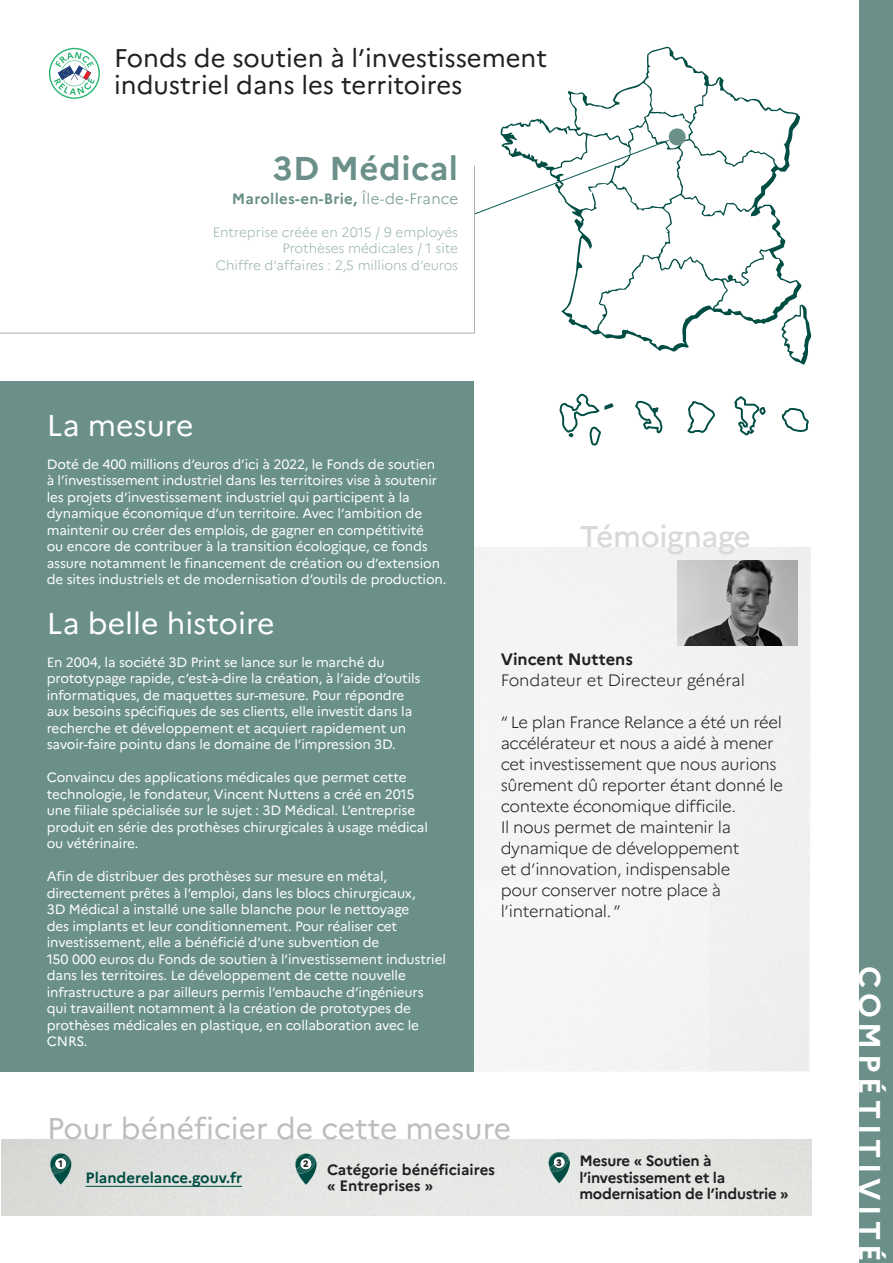
<style>
.page{position:relative;width:893px;height:1263px;background:#fff}
.page>*{position:absolute;margin:0;border:0;box-sizing:border-box;transform-origin:0 0}
.t1{font:700 33px "Marianne";letter-spacing:.02em;color:#6a9089}
.t2{font:30px "Marianne";color:#bcbdc0}
.t3{font:30px "Marianne";color:#fff}
.t4{font:700 30px "Marianne";letter-spacing:.16em;color:#fff}
.t5{font:500 30px "Marianne";letter-spacing:-.015em;color:#d8d9d8}
.t6{font:25.5px "Marianne";color:#231f20}
.t7{font:300 16.5px/21px "Marianne";letter-spacing:-.02em;color:#231f20}
.t8{font:300 16.5px "Marianne";color:#231f20}
.t9{font:700 16.5px "Marianne";color:#231f20}
.t10{font:700 15px/16.5px "Marianne";letter-spacing:-.02em;color:#231f20}
.t11{font:700 15px "Marianne";color:#231f20}
.t12{font:700 15px "Marianne";letter-spacing:.02em;color:#6a9089}
.t13{font:700 15px "Marianne";color:#004d43}
.t14{font:13.5px/16.5px "Marianne";letter-spacing:-.01em;color:#fff}
.t15{font:300 13.5px "Marianne";color:#9bb4af}
.t16{font:800 9.3px "Marianne";color:#231f20}
.s1{font-weight:300}
</style>
<div class="page">
<div style="left:474px;top:547px;width:235px;height:524px;background:#f3f4f3"></div>
<div style="left:709px;top:547px;width:102px;height:524px;background:#f0f1f0"></div>
<div style="left:0;top:381px;width:474px;height:690px;background:#6a9089"></div>
<svg style="left:503px;top:47px;width:298px;height:305px"></svg>
<svg style="left:781px;top:304px;width:30px;height:61px"></svg>
<svg style="left:559px;top:393px;width:250px;height:53px"></svg>
<svg style="left:548px;top:1152px;width:22px;height:31px"></svg>
<svg style="left:295px;top:1153px;width:22px;height:32px"></svg>
<svg style="left:50px;top:1153px;width:22px;height:31px"></svg>
<svg style="left:0;top:215px;width:475px;height:118px"></svg>
<hr style="left:86px;top:1186px;width:156px;height:1px;background:#004d43">
<div style="left:859px;top:0;width:34px;height:1263px;background:#6a9089"></div>
<svg style="left:49px;top:48px;width:51px;height:51px"></svg>
<img style="left:678px;top:560px;width:119px;height:85px">
<svg style="left:474px;top:127px;width:213px;height:88px"></svg>
<p class="t6" style="left:114px;top:42px;width:435px">Fonds de soutien à l’investissement</p>
<p class="t6" style="left:114px;top:69px;width:350px">industriel dans les territoires</p>
<p class="t1" style="left:273px;top:148px;width:187px">3D Médical</p>
<p class="t12" style="left:232px;top:189px;width:228px">Marolles-en-Brie, <span class="s1">Île-de-France</span></p>
<p class="t15" style="left:213px;top:224px;width:247px">Entreprise créée en 2015 / 9 employés</p>
<p class="t15" style="left:282px;top:240px;width:177px">Prothèses médicales / 1 site</p>
<p class="t15" style="left:216px;top:257px;width:244px">Chiffre d’affaires : 2,5 millions d’euros</p>
<p class="t3" style="left:47px;top:407px;width:148px">La mesure</p>
<p class="t14" style="left:47px;top:455px;width:401px">Doté de 400 millions d’euros d’ici à 2022, le Fonds de soutien<br>à l’investissement industriel dans les territoires vise à soutenir les projets d’investissement industriel qui participent à la dynamique économique d’un territoire. Avec l’ambition de maintenir ou créer des emplois, de gagner en compétitivité<br>ou encore de contribuer à la transition écologique, ce fonds assure notamment le financement de création ou d’extension de sites industriels et de modernisation d’outils de production.</p>
<p class="t3" style="left:47px;top:605px;width:229px">La belle histoire</p>
<p class="t14" style="left:47px;top:653px;width:375px">En 2004, la société 3D Print se lance sur le marché du prototypage rapide, c’est-à-dire la création, à l’aide d’outils informatiques, de maquettes sur-mesure. Pour répondre aux besoins spécifiques de ses clients, elle investit dans la recherche et développement et acquiert rapidement un savoir-faire pointu dans le domaine de l’impression 3D.</p>
<p class="t14" style="left:47px;top:769px;width:383px">Convaincu des applications médicales que permet cette technologie, le fondateur, Vincent Nuttens a créé en 2015 une filiale spécialisée sur le sujet : 3D Médical. L’entreprise produit en série des prothèses chirurgicales à usage médical ou vétérinaire.</p>
<p class="t14" style="left:47px;top:868px;width:370px">Afin de distribuer des prothèses sur mesure en métal, directement prêtes à l’emploi, dans les blocs chirurgicaux, 3D Médical a installé une salle blanche pour le nettoyage des implants et leur conditionnement. Pour réaliser cet investissement, elle a bénéficié d’une subvention de</p>
<p class="t14" style="left:47px;top:950px;width:401px">150 000 euros du Fonds de soutien à l’investissement industriel dans les territoires. Le développement de cette nouvelle infrastructure a par ailleurs permis l’embauche d’ingénieurs qui travaillent notamment à la création de prototypes de prothèses médicales en plastique, en collaboration avec le CNRS.</p>
<h2 class="t5" style="left:580px;top:518px;width:173px">Témoignage</h2>
<p class="t9" style="left:501px;top:649px;width:134px">Vincent Nuttens</p>
<p class="t8" style="left:501px;top:670px;width:246px">Fondateur et Directeur général</p>
<p class="t7" style="left:501px;top:711px;width:284px">“ Le plan France Relance a été un réel accélérateur et nous a aidé à mener cet investissement que nous aurions sûrement dû reporter étant donné le</p>
<p class="t7" style="left:501px;top:795px;width:240px">contexte économique difficile.<br>Il nous permet de maintenir la dynamique de développement et d’innovation, indispensable pour conserver notre place à l’international. ”</p>
<h2 class="t2" style="left:47px;top:1110px;width:466px">Pour bénéficier de cette mesure</h2>
<p class="t16" style="left:59px;top:1158px;width:6px">1</p>
<p class="t16" style="left:303px;top:1158px;width:7px">2</p>
<p class="t16" style="left:556px;top:1156px;width:7px">3</p>
<p class="t13" style="left:86px;top:1169px;width:158px">Planderelance.gouv.fr</p>
<p class="t11" style="left:327px;top:1160px;width:170px">Catégorie bénéficiaires</p>
<p class="t11" style="left:327px;top:1177px;width:108px">« Entreprises »</p>
<p class="t10" style="left:579px;top:1153px;width:211px">Mesure « Soutien à l’investissement et la modernisation de l’industrie »</p>
<h2 class="t4" style="left:888px;top:966px;width:298px;rotate:90deg">COMPÉTITIVITÉ</h2>
</div>
